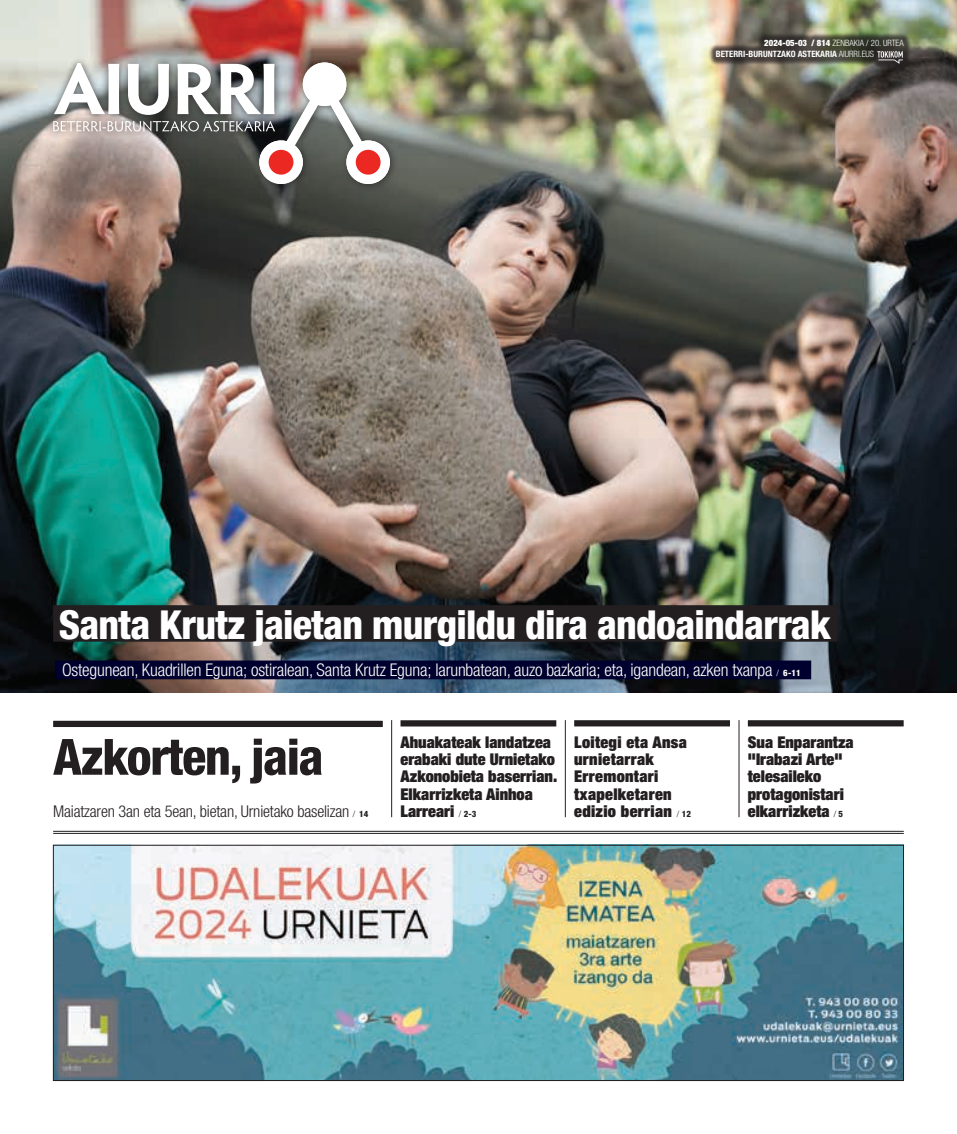
<style>
.page{position:relative;width:957px;height:1134px;background:#fff}
.page>*{position:absolute;margin:0;border:0;box-sizing:border-box;transform-origin:0 0}
.t1{font:800 condensed 50px "Helvetica Neue";letter-spacing:-.025em;color:#231f20}
.t2{font:800 condensed 40px "Helvetica Neue";letter-spacing:-.02em;color:#fff}
.t3{font:300 condensed 17.5px "Helvetica Neue";letter-spacing:-.01em;color:#fff}
.t4{font:900 expanded 16.25px/17.2px "Helvetica Neue";color:#231f20}
.t5{font:900 expanded 16.25px/17.2px "Helvetica Neue";letter-spacing:.02em;color:#231f20}
.t6{font:300 condensed 16.25px "Helvetica Neue";letter-spacing:-.01em;color:#231f20}
.t7{font:300 condensed 8.75px/11.2px "Helvetica Neue";color:#fff}
.s1{font-weight:900}
.s2{font-weight:700}
.s3{font-size:8.75px}
.s4{font-weight:800;font-size:8.75px}
.s5{font-weight:300;font-stretch:condensed;font-size:8.75px}
.s6{font-weight:800;font-stretch:condensed;font-size:8.75px}
</style>
<div class="page">
<img style="left:55px;top:847px;width:847px;height:232px">
<div style="left:53px;top:845px;width:851px;height:236px;border:1px solid #231f20"></div>
<hr style="left:53px;top:831px;width:851px;height:1px;background:#231f20">
<hr style="left:53px;top:833px;width:851px;height:1px;background:#231f20">
<img style="left:0;top:0;width:957px;height:692px">
<div style="left:708px;top:32px;width:204px;height:40px;background:#231f20;opacity:.75"></div>
<svg style="left:877px;top:51px;width:25px;height:13px"></svg>
<div style="left:53px;top:605px;width:784px;height:37px;background:#231f20"></div>
<div style="left:55px;top:660px;width:756px;height:19px;background:#00002e"></div>
<div style="left:47px;top:55px;width:235px;height:68px;background:#231f20;opacity:.75"></div>
<div style="left:45px;top:113px;width:237px;height:26px;background:#231f20;opacity:.75"></div>
<img style="left:53px;top:44px;width:356px;height:196px">
<svg style="left:351px;top:145px;width:34px;height:34px"></svg>
<div style="left:346px;top:140px;width:44px;height:44px;border:9px solid #fff;border-radius:50%"></div>
<svg style="left:264px;top:145px;width:34px;height:34px"></svg>
<div style="left:259px;top:140px;width:44px;height:44px;border:9px solid #fff;border-radius:50%"></div>
<div style="left:303px;top:62px;width:43px;height:44px;background:#fff;border-radius:50%"></div>
<hr style="left:738px;top:720px;width:1px;height:97px;background:#231f20">
<hr style="left:565px;top:720px;width:1px;height:97px;background:#231f20">
<hr style="left:391px;top:720px;width:1px;height:97px;background:#231f20">
<div style="left:574px;top:720px;width:156px;height:6px;background:#231f20"></div>
<div style="left:400px;top:720px;width:156px;height:6px;background:#231f20"></div>
<div style="left:748px;top:720px;width:155px;height:6px;background:#231f20"></div>
<div style="left:53px;top:721px;width:330px;height:6px;background:#231f20"></div>
<p class="t7" style="left:716px;top:37px;width:189px;text-indent:48px"><span class="s1">2024-05-03 / 814</span> zenbakia / 20. urtea<br><span class="s2">BETERRI-BURUNTZAKO ASTEKARIA</span> aiurri.eus</p>
<h2 class="t2" style="left:59px;top:600px;width:773px">Santa Krutz jaietan murgildu dira andoaindarrak</h2>
<p class="t3" style="left:62px;top:659px;width:740px">Ostegunean, Kuadrillen Eguna; ostiralean, Santa Krutz Eguna; larunbatean, auzo bazkaria; eta, igandean, azken txanpa <span class="s3">/</span> <span class="s4">6-11</span></p>
<h1 class="t1" style="left:53px;top:726px;width:272px">Azkorten, jaia</h1>
<p class="t6" style="left:53px;top:802px;width:317px">Maiatzaren 3an eta 5ean, bietan, Urnietako baselizan <span class="s3">/</span> <span class="s4">14</span></p>
<p class="t4" style="left:400px;top:733px;width:158px">Ahuakateak landatzea erabaki dute Urnietako<br>Azkonobieta baserrian.<br>Elkarrizketa Ainhoa<br>Larreari <span class="s5">/</span> <span class="s6">2-3</span></p>
<p class="t4" style="left:748px;top:733px;width:107px">Sua Enparantza "Irabazi Arte" telesaileko protagonistari elkarrizketa <span class="s5">/</span> <span class="s6">5</span></p>
<p class="t5" style="left:574px;top:733px;width:118px">Loitegi eta Ansa urnietarrak<br>Erremontari txapelketaren edizio berrian <span class="s5">/</span> <span class="s6">12</span></p>
</div>
